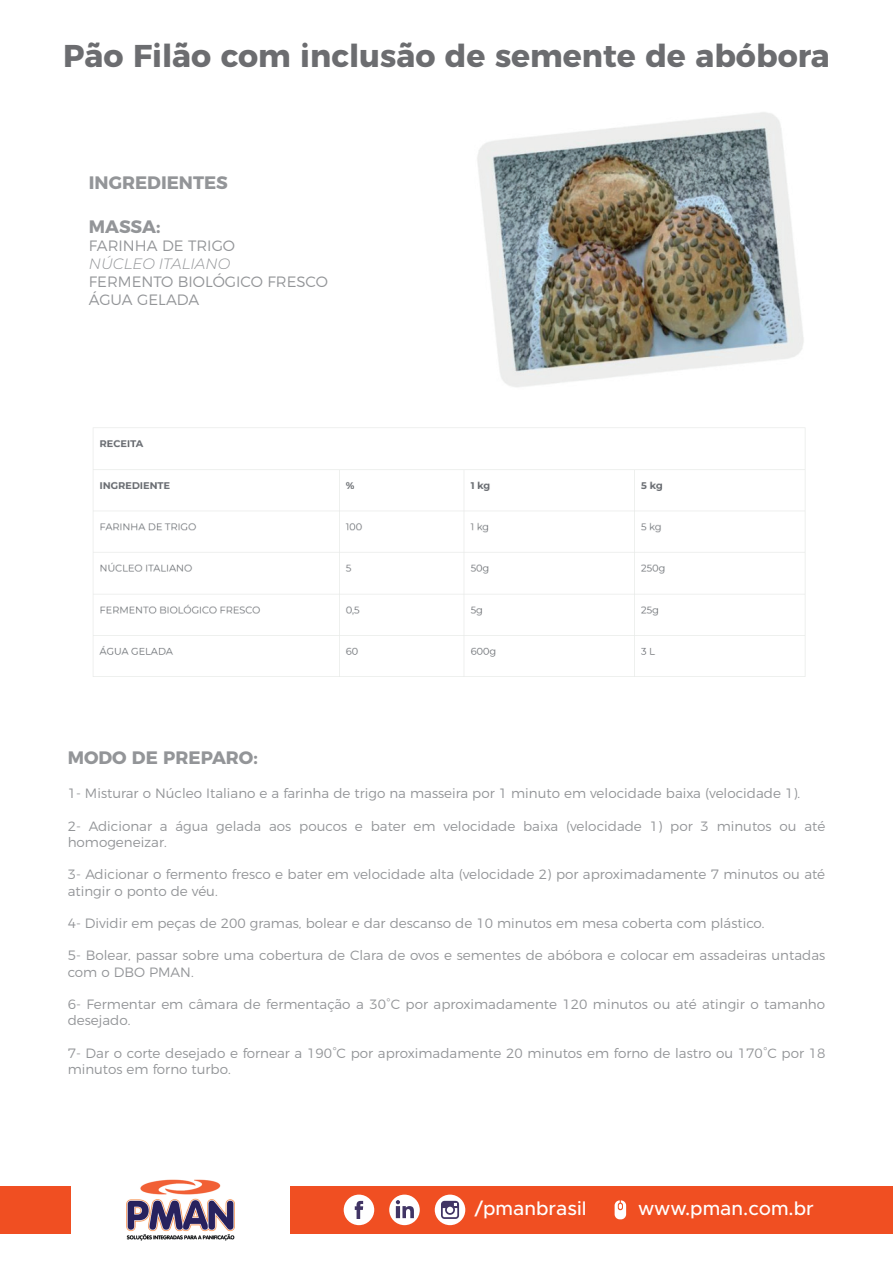
<style>
.page{position:relative;width:893px;height:1263px;background:#fff}
.page>*{position:absolute;margin:0;border:0;box-sizing:border-box;transform-origin:0 0}
.t1{font:700 31.5px "Montserrat";color:#6c6d70}
.t2{font:500 19.5px "Metropolis";color:#fff}
.t3{font:700 18px "Montserrat";color:#939598}
.t4{font:300 15px/18px "Montserrat";color:#939598}
.t5{font:italic 300 15px "Montserrat";color:#939598}
.t6{font:300 13.5px/16.2px "Montserrat";color:#939598}
</style>
<div class="page">
<div style="left:0;top:1186px;width:893px;height:48px;background:#f04f22"></div>
<svg style="left:389px;top:1194px;width:31px;height:31px"></svg>
<svg style="left:396px;top:1200px;width:18px;height:18px"></svg>
<div style="left:344px;top:1194px;width:30px;height:31px;background:#fff;border-radius:50%"></div>
<svg style="left:355px;top:1201px;width:8px;height:18px"></svg>
<div style="left:435px;top:1194px;width:30px;height:31px;background:#fff;border-radius:50%"></div>
<svg style="left:441px;top:1201px;width:18px;height:18px"></svg>
<svg style="left:615px;top:1200px;width:11px;height:19px"></svg>
<div style="left:71px;top:1157px;width:219px;height:106px;background:#fff"></div>
<img style="left:126px;top:1179px;width:109px;height:62px">
<img style="left:93px;top:427px;width:713px;height:250px">
<img style="left:477px;top:112px;width:327px;height:275px">
<h1 class="t1" style="left:63px;top:30px;width:768px">Pão Filão com inclusão de semente de abóbora</h1>
<h3 class="t3" style="left:89px;top:168px;width:141px">INGREDIENTES</h3>
<h3 class="t3" style="left:89px;top:211px;width:73px">MASSA:</h3>
<p class="t4" style="left:89px;top:235px;width:148px">FARINHA DE TRIGO</p>
<p class="t5" style="left:89px;top:253px;width:143px">NÚCLEO ITALIANO</p>
<p class="t4" style="left:89px;top:271px;width:241px">FERMENTO BIOLÓGICO FRESCO<br>ÁGUA GELADA</p>
<h3 class="t3" style="left:68px;top:743px;width:192px">MODO DE PREPARO:</h3>
<p class="t6" style="left:68px;top:784px;width:734px">1- Misturar o Núcleo Italiano e a farinha de trigo na masseira por 1 minuto em velocidade baixa (velocidade 1).</p>
<p class="t6" style="left:68px;top:817px;width:759px">2- Adicionar a água gelada aos poucos e bater em velocidade baixa (velocidade 1) por 3 minutos ou até homogeneizar.</p>
<p class="t6" style="left:68px;top:865px;width:759px">3- Adicionar o fermento fresco e bater em velocidade alta (velocidade 2) por aproximadamente 7 minutos ou até atingir o ponto de véu.</p>
<p class="t6" style="left:68px;top:914px;width:698px">4- Dividir em peças de 200 gramas, bolear e dar descanso de 10 minutos em mesa coberta com plástico.</p>
<p class="t6" style="left:68px;top:946px;width:759px">5- Bolear, passar sobre uma cobertura de Clara de ovos e sementes de abóbora e colocar em assadeiras untadas com o DBO PMAN.</p>
<p class="t6" style="left:68px;top:995px;width:759px">6- Fermentar em câmara de fermentação a 30˚C por aproximadamente 120 minutos ou até atingir o tamanho desejado.</p>
<p class="t6" style="left:68px;top:1043px;width:759px">7- Dar o corte desejado e fornear a 190°C por aproximadamente 20 minutos em forno de lastro ou 170°C por 18 minutos em forno turbo.</p>
<h2 class="t2" style="left:475px;top:1196px;width:113px">/pmanbrasil</h2>
<h2 class="t2" style="left:638px;top:1196px;width:177px">www.pman.com.br</h2>
</div>
